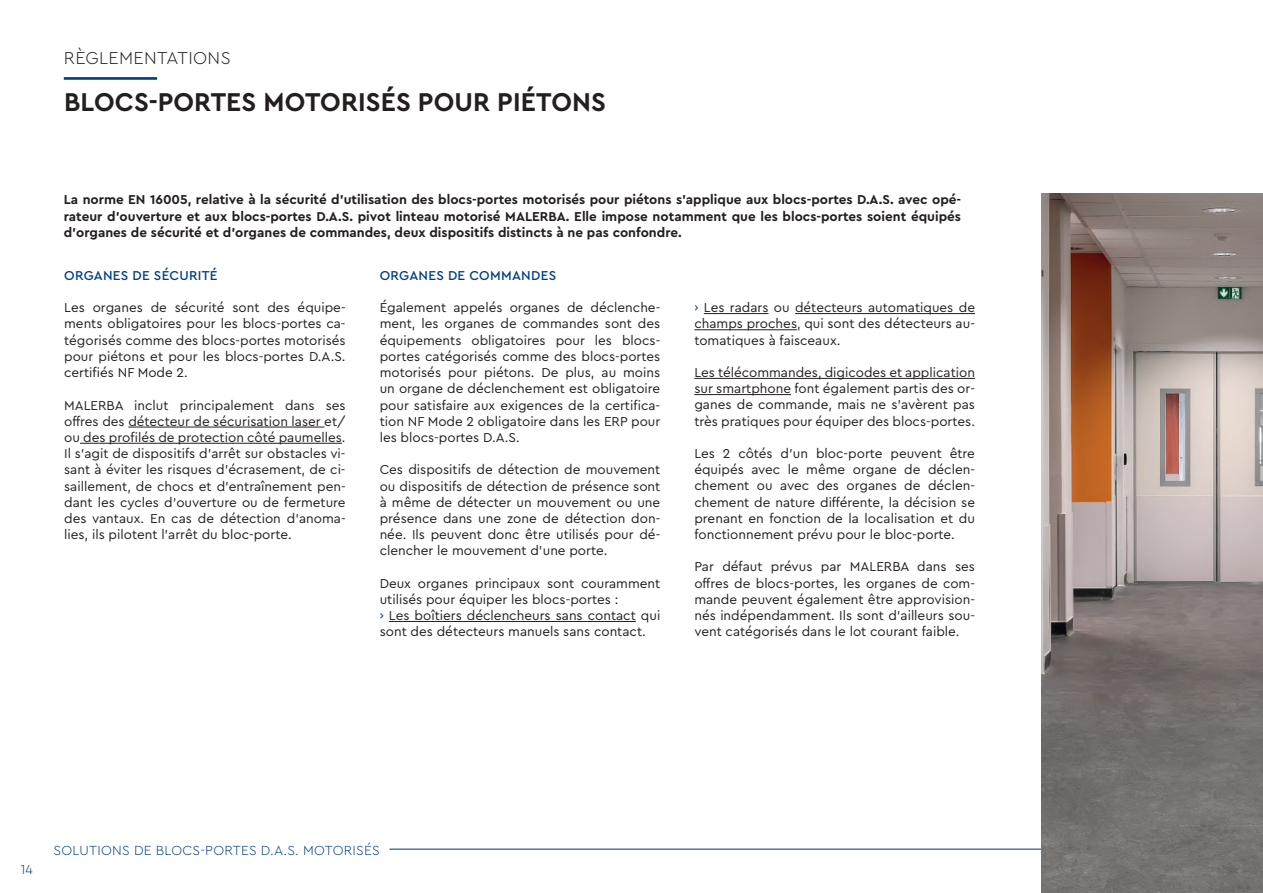
<style>
.page{position:relative;width:1263px;height:893px;background:#fff}
.page>*{position:absolute;margin:0;border:0;box-sizing:border-box;transform-origin:0 0}
.t1{font:700 27px "Cera PRO";letter-spacing:.005em;color:#241f1f}
.t2{font:300 18px "Cera PRO";letter-spacing:.02em;color:#241f1f}
.t3{font:300 13.8px "Cera PRO";letter-spacing:.02em;color:#003f84}
.t4{font:13.5px/16.2px "Cera PRO";color:#241f1f;text-align:justify}
.t5{font:700 13.5px/16.2px "Cera PRO";color:#241f1f;text-align:justify}
.t6{font:500 13.5px "Cera PRO";letter-spacing:.02em;color:#003f84}
.s1{color:#003f84}
</style>
<div class="page">
<hr style="left:389px;top:849px;width:874px;height:1px;background:#003f84">
<hr style="left:64px;top:77px;width:93px;height:3px;background:#003f84">
<hr style="left:128px;top:427px;width:196px;height:1px;background:#241f1f">
<hr style="left:80px;top:443px;width:262px;height:1px;background:#241f1f">
<hr style="left:389px;top:621px;width:247px;height:1px;background:#241f1f">
<hr style="left:704px;top:313px;width:64px;height:1px;background:#241f1f">
<hr style="left:795px;top:313px;width:180px;height:1px;background:#241f1f">
<hr style="left:694px;top:329px;width:103px;height:1px;background:#241f1f">
<hr style="left:694px;top:378px;width:281px;height:1px;background:#241f1f">
<hr style="left:694px;top:394px;width:97px;height:1px;background:#241f1f">
<img style="left:1042px;top:194px;width:221px;height:699px">
<h2 class="t2" style="left:64px;top:46px;width:168px">RÈGLEMENTATIONS</h2>
<h1 class="t1" style="left:64px;top:84px;width:543px">BLOCS-PORTES MOTORISÉS POUR PIÉTONS</h1>
<p class="t5" style="left:64px;top:191px;width:899px">La norme EN 16005, relative à la sécurité d’utilisation des blocs-portes motorisés pour piétons s’applique aux blocs-portes D.A.S. avec opé&shy;rateur d’ouverture et aux blocs-portes D.A.S. pivot linteau motorisé MALERBA. Elle impose notamment que les blocs-portes soient équipés d’organes de sécurité et d’organes de commandes, deux dispositifs distincts à ne pas confondre.</p>
<p class="t6" style="left:64px;top:266px;width:155px">ORGANES DE SÉCURITÉ</p>
<p class="t4" style="left:64px;top:299px;width:283px">Les organes de sécurité sont des équipe&shy;ments obligatoires pour les blocs-portes ca&shy;tégorisés comme des blocs-portes motorisés pour piétons et pour les blocs-portes D.A.S. certifiés NF Mode 2.</p>
<p class="t4" style="left:64px;top:396px;width:283px">MALERBA inclut principalement dans ses offres des détecteur de sécurisation laser et/ ou des profilés de protection côté paumelles.<br>Il s’agit de dispositifs d’arrêt sur obstacles vi&shy;sant à éviter les risques d’écrasement, de ci&shy;saillement, de chocs et d’entraînement pen&shy;dant les cycles d’ouverture ou de fermeture des vantaux. En cas de détection d’anoma&shy;lies, ils pilotent l’arrêt du bloc-porte.</p>
<p class="t6" style="left:380px;top:266px;width:178px">ORGANES DE COMMANDES</p>
<p class="t4" style="left:380px;top:299px;width:282px">Également appelés organes de déclenche&shy;ment, les organes de commandes sont des équipements obligatoires pour les blocs&shy;portes catégorisés comme des blocs-portes motorisés pour piétons. De plus, au moins un organe de déclenchement est obligatoire pour satisfaire aux exigences de la certifica&shy;tion NF Mode 2 obligatoire dans les ERP pour les blocs-portes D.A.S.</p>
<p class="t4" style="left:380px;top:461px;width:282px">Ces dispositifs de détection de mouvement ou dispositifs de détection de présence sont à même de détecter un mouvement ou une présence dans une zone de détection don&shy;née. Ils peuvent donc être utilisés pour dé&shy;clencher le mouvement d’une porte.</p>
<p class="t4" style="left:380px;top:574px;width:282px;text-align:left">Deux organes principaux sont couramment utilisés pour équiper les blocs-portes :<br><span class="s1">›</span> Les boîtiers déclencheurs sans contact qui sont des détecteurs manuels sans contact.</p>
<p class="t4" style="left:694px;top:299px;width:282px"><span class="s1">›</span> Les radars ou détecteurs automatiques de champs proches, qui sont des détecteurs au&shy;tomatiques à faisceaux.</p>
<p class="t4" style="left:694px;top:364px;width:282px">Les télécommandes, digicodes et application sur smartphone font également partis des or&shy;ganes de commande, mais ne s’avèrent pas très pratiques pour équiper des blocs-portes.</p>
<p class="t4" style="left:694px;top:445px;width:282px">Les 2 côtés d’un bloc-porte peuvent être équipés avec le même organe de déclen&shy;chement ou avec des organes de déclen&shy;chement de nature différente, la décision se prenant en fonction de la localisation et du fonctionnement prévu pour le bloc-porte.</p>
<p class="t4" style="left:694px;top:558px;width:282px">Par défaut prévus par MALERBA dans ses offres de blocs-portes, les organes de com&shy;mande peuvent également être approvision&shy;nés indépendamment. Ils sont d’ailleurs sou&shy;vent catégorisés dans le lot courant faible.</p>
<p class="t3" style="left:20px;top:860px;width:14px">14</p>
<p class="t3" style="left:53px;top:841px;width:328px">SOLUTIONS DE BLOCS-PORTES D.A.S. MOTORISÉS</p>
</div>
